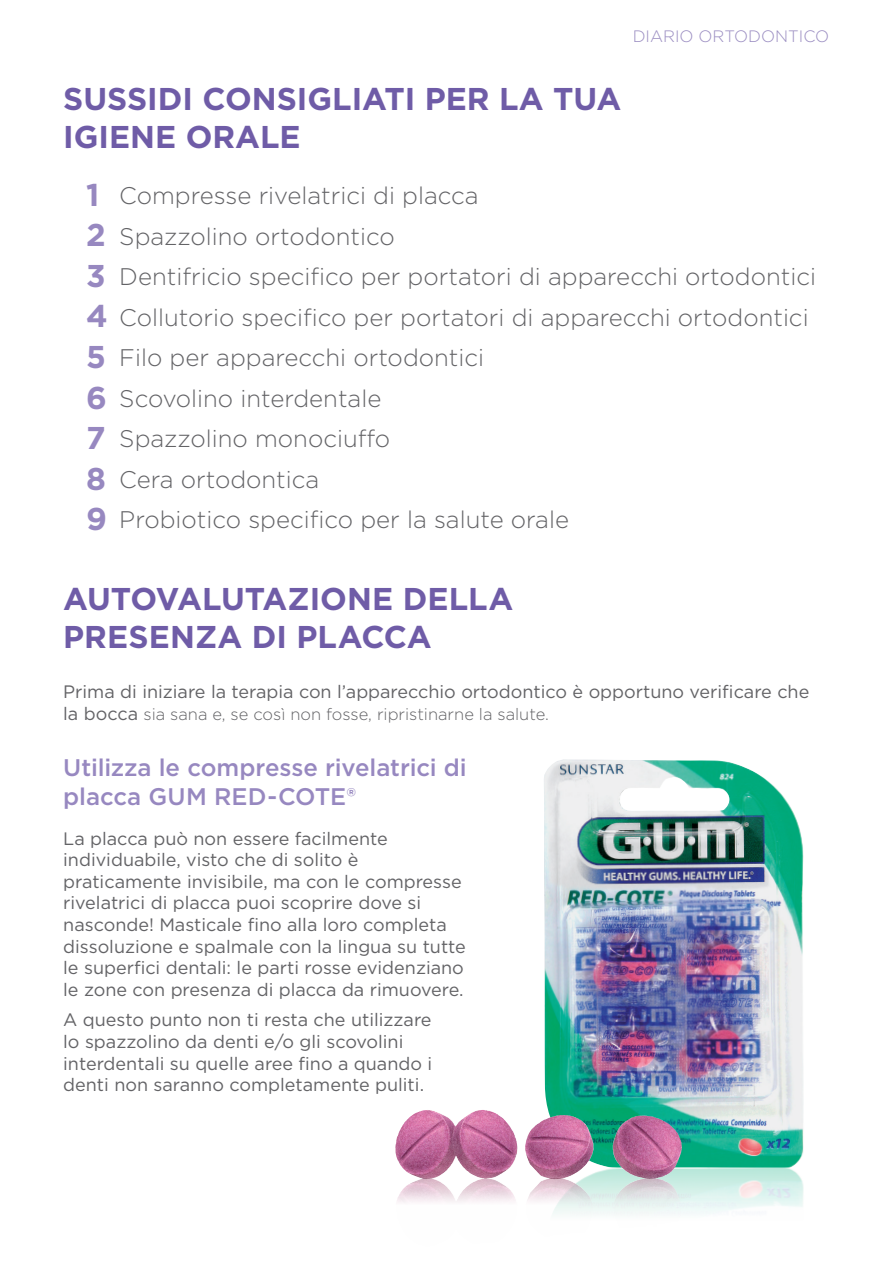
<style>
.page{position:relative;width:893px;height:1263px;background:#fff}
.page>*{position:absolute;margin:0;border:0;box-sizing:border-box;transform-origin:0 0}
.t1{font:700 31.5px/37.8px "Gotham";color:#6f5ca7}
.t2{font:700 31.5px/40.5px "Gotham";color:#9788c0}
.t3{font:300 24px/40.5px "Gotham";color:#636366}
.t4{font:500 24px/28.8px "Gotham";letter-spacing:-.005em;color:#9788c0}
.t5{font:18px/21.6px "Gotham";color:#636366}
.t6{font:300 16.5px "Gotham";color:#636366}
.t7{font:300 16.5px "Gotham";color:#6f5ca7}
.s1{font-weight:400;font-size:18px}
</style>
<div class="page">
<img style="left:543px;top:759px;width:261px;height:455px">
<img style="left:395px;top:1110px;width:87px;height:85px">
<p class="t7" style="left:633px;top:26px;width:198px">DIARIO ORTODONTICO</p>
<h1 class="t1" style="left:63px;top:80px;width:560px">SUSSIDI CONSIGLIATI PER LA TUA<br>IGIENE ORALE</h1>
<p class="t3" style="left:119px;top:175px;width:698px">Compresse rivelatrici di placca<br>Spazzolino ortodontico<br>Dentifricio specifico per portatori di apparecchi ortodontici Collutorio specifico per portatori di apparecchi ortodontici Filo per apparecchi ortodontici<br>Scovolino interdentale<br>Spazzolino monociuffo<br>Cera ortodontica<br>Probiotico specifico per la salute orale</p>
<h1 class="t2" style="left:86px;top:174px;width:23px">1<br>2<br>3<br>4<br>5<br>6<br>7<br>8<br>9</h1>
<h1 class="t1" style="left:63px;top:580px;width:451px">AUTOVALUTAZIONE DELLA<br>PRESENZA DI PLACCA</h1>
<p class="t5" style="left:63px;top:680px;width:748px">Prima di iniziare la terapia con l’apparecchio ortodontico è opportuno verificare che</p>
<p class="t6" style="left:63px;top:703px;width:487px"><span class="s1">la bocca</span> sia sana e, se così non fosse, ripristinarne la salute.</p>
<h2 class="t4" style="left:63px;top:753px;width:405px">Utilizza le compresse rivelatrici di placca GUM RED-COTE®</h2>
<p class="t5" style="left:63px;top:827px;width:404px">La placca può non essere facilmente individuabile, visto che di solito è praticamente invisibile, ma con le compresse rivelatrici di placca puoi scoprire dove si nasconde! Masticale fino alla loro completa dissoluzione e spalmale con la lingua su tutte le superfici dentali: le parti rosse evidenziano le zone con presenza di placca da rimuovere.</p>
<p class="t5" style="left:63px;top:1009px;width:370px">A questo punto non ti resta che utilizzare lo spazzolino da denti e/o gli scovolini interdentali su quelle aree fino a quando i denti non saranno completamente puliti.</p>
</div>
